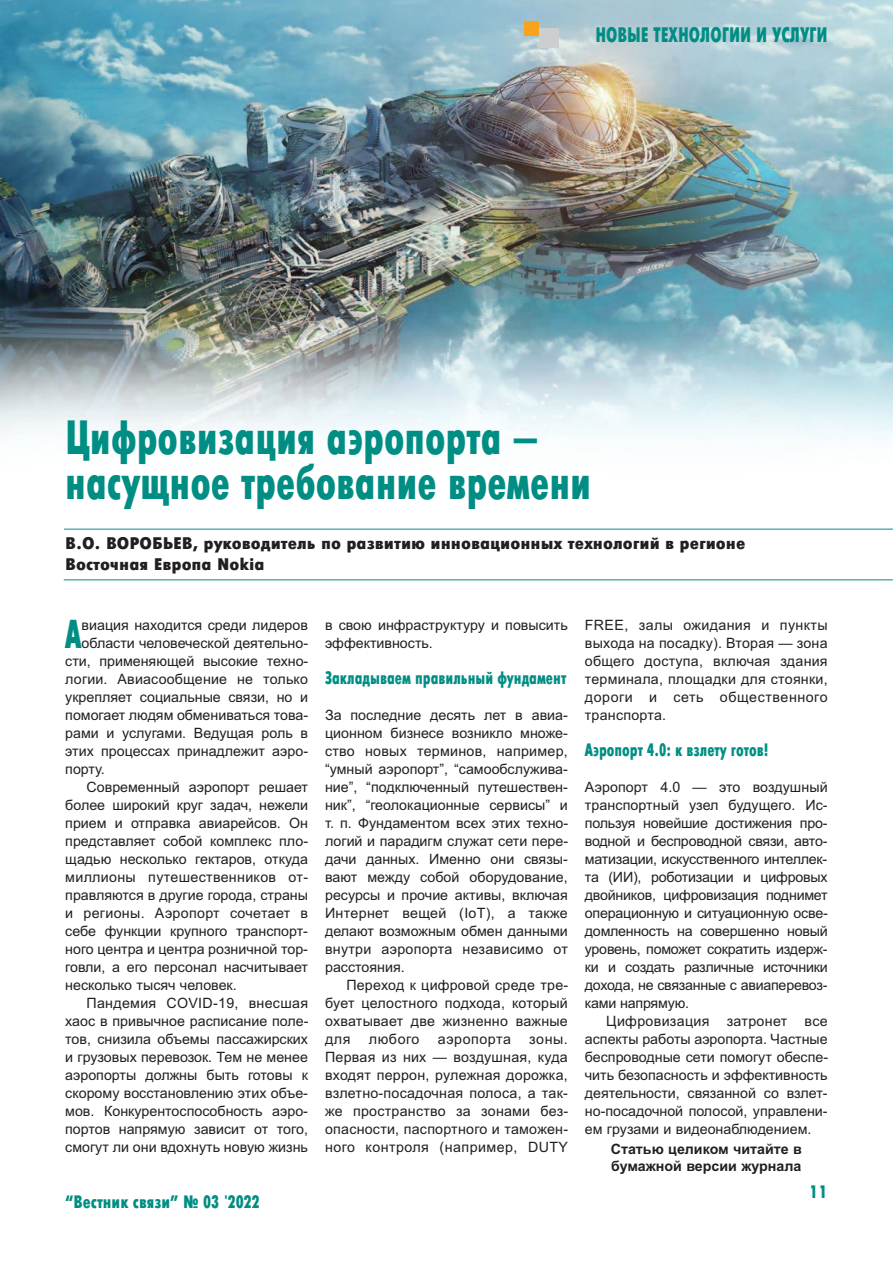
<style>
.page{position:relative;width:893px;height:1263px;background:#fff}
.page>*{position:absolute;margin:0;border:0;box-sizing:border-box;transform-origin:0 0}
.t1{font:48px/45px "Futura Futuris X Cond C";color:#008e84;scale:.9 1}
.t2{font:40.35px "Futura Futuris X Cond C";color:#008e84;scale:.8 1}
.t3{font:21px "Futura Futuris X Cond C";color:#008e84;scale:.9 1}
.t4{font:18px "Futura Futuris X Cond C";color:#008e84;scale:.9 1}
.t5{font:18px "Futura Futuris X Cond C";color:#008e84}
.t6{font:16.8px/20.4px "Futura Futuris X Cond C";color:#231f20;scale:1.25 1}
.t7{font:14.25px/18px "Arial";color:#231f20;text-align:justify}
.t8{font:14.25px "Arial";letter-spacing:.02em;color:#231f20}
.t9{font:700 14.25px/17.1px "Arial";color:#231f20}
.t10{font:14.25px "Arial";letter-spacing:.04em;color:#231f20}
</style>
<div class="page">
<img style="left:0;top:0;width:893px;height:529px">
<div style="left:525px;top:21px;width:14px;height:14px;background:#f9a21c"></div>
<div style="left:539px;top:28px;width:20px;height:20px;background:#cdced0"></div>
<hr style="left:64px;top:529px;width:829px;height:1px;background:#008e84">
<hr style="left:64px;top:579px;width:829px;height:1px;background:#008e84">
<h3 class="t3" style="left:595px;top:22px;width:260px">НОВЫЕ ТЕХНОЛОГИИ И УСЛУГИ</h3>
<h1 class="t1" style="left:65px;top:414px;width:586px">Цифровизация аэропорта — насущное требование времени</h1>
<p class="t6" style="left:65px;top:533px;width:546px">В.О. ВОРОБЬЕВ, руководитель по развитию инновационных технологий в регионе<br>Восточная Европа Nokia</p>
<h2 class="t2" style="left:65px;top:610px;width:22px">А</h2>
<p class="t7" style="left:82px;top:616px;width:228px">виация находится среди лидеров</p>
<p class="t7" style="left:82px;top:634px;width:228px">области человеческой деятельно-</p>
<p class="t7" style="left:65px;top:652px;width:245px">сти, применяющей высокие техно-</p>
<p class="t7" style="left:65px;top:670px;width:244px">логии. Авиасообщение не только</p>
<p class="t7" style="left:65px;top:688px;width:244px">укрепляет социальные связи, но и</p>
<p class="t7" style="left:65px;top:706px;width:244px">помогает людям обмениваться това-</p>
<p class="t7" style="left:65px;top:724px;width:244px">рами и услугами. Ведущая роль в</p>
<p class="t7" style="left:65px;top:742px;width:244px">этих процессах принадлежит аэро-</p>
<p class="t7" style="left:65px;top:760px;width:41px">порту.</p>
<p class="t7" style="left:87px;top:778px;width:223px">Современный аэропорт решает</p>
<p class="t7" style="left:65px;top:796px;width:244px">более широкий круг задач, нежели</p>
<p class="t7" style="left:65px;top:814px;width:244px">прием и отправка авиарейсов. Он</p>
<p class="t7" style="left:65px;top:832px;width:244px">представляет собой комплекс пло-</p>
<p class="t7" style="left:65px;top:850px;width:244px">щадью несколько гектаров, откуда</p>
<p class="t8" style="left:65px;top:869px;width:244px">миллионы путешественников от-</p>
<p class="t7" style="left:65px;top:886px;width:244px">правляются в другие города, страны</p>
<p class="t8" style="left:65px;top:905px;width:244px">и регионы. Аэропорт сочетает в</p>
<p class="t7" style="left:65px;top:922px;width:244px">себе функции крупного транспорт-</p>
<p class="t7" style="left:65px;top:940px;width:244px">ного центра и центра розничной тор-</p>
<p class="t7" style="left:65px;top:958px;width:244px">говли, а его персонал насчитывает</p>
<p class="t7" style="left:65px;top:976px;width:173px">несколько тысяч человек.</p>
<p class="t8" style="left:87px;top:995px;width:223px">Пандемия COVID-19, внесшая</p>
<p class="t7" style="left:65px;top:1012px;width:245px">хаос в привычное расписание поле-</p>
<p class="t7" style="left:65px;top:1030px;width:244px">тов, снизила объемы пассажирских</p>
<p class="t7" style="left:65px;top:1048px;width:244px">и грузовых перевозок. Тем не менее</p>
<p class="t7" style="left:65px;top:1066px;width:244px">аэропорты должны быть готовы к</p>
<p class="t7" style="left:65px;top:1084px;width:244px">скорому восстановлению этих объе-</p>
<p class="t7" style="left:65px;top:1102px;width:244px">мов. Конкурентоспособность аэро-</p>
<p class="t7" style="left:65px;top:1120px;width:244px">портов напрямую зависит от того,</p>
<p class="t7" style="left:65px;top:1138px;width:244px">смогут ли они вдохнуть новую жизнь</p>
<p class="t5" style="left:65px;top:1191px;width:196px">“Вестник связи” № 03 '2022</p>
<p class="t7" style="left:325px;top:616px;width:244px">в свою инфраструктуру и повысить эффективность.</p>
<p class="t4" style="left:325px;top:668px;width:269px">Закладываем правильный фундамент</p>
<p class="t7" style="left:325px;top:706px;width:245px">За последние десять лет в авиа&shy;ционном бизнесе возникло множе&shy;ство новых терминов, например, “умный аэропорт”, “самообслужива&shy;ние”, “подключенный путешествен&shy;ник”, “геолокационные сервисы” и т. п. Фундаментом всех этих техно&shy;логий и парадигм служат сети пере&shy;дачи данных. Именно они связы&shy;вают между собой оборудование, ресурсы и прочие активы, включая Интернет вещей (IoT), а также делают возможным обмен данными внутри аэропорта независимо от расстояния.</p>
<p class="t7" style="left:325px;top:976px;width:245px;text-indent:21px">Переход к цифровой среде тре&shy;бует целостного подхода, который охватывает две жизненно важные для</p>
<p class="t7" style="left:369px;top:1030px;width:52px">любого</p>
<p class="t10" style="left:438px;top:1031px;width:75px">аэропорта</p>
<p class="t7" style="left:325px;top:1030px;width:245px;text-indent:204px">зоны.<br>Первая из них — воздушная, куда входят перрон, рулежная дорожка, взлетно-посадочная полоса, а так&shy;же пространство за зонами без&shy;опасности, паспортного и таможен&shy;ного контроля (например, DUTY</p>
<p class="t7" style="left:585px;top:616px;width:244px">FREE, залы ожидания и пункты выхода на посадку). Вторая — зона общего доступа, включая здания терминала, площадки для стоянки, дороги и сеть общественного транспорта.</p>
<p class="t4" style="left:585px;top:740px;width:205px">Аэропорт 4.0: к взлету готов!</p>
<p class="t7" style="left:585px;top:778px;width:244px">Аэропорт 4.0 — это воздушный транспортный узел будущего. Ис&shy;пользуя новейшие достижения про&shy;водной и беспроводной связи, авто&shy;матизации, искусственного интеллек&shy;та (ИИ), роботизации и цифровых двойников, цифровизация поднимет операционную и ситуационную осве&shy;домленность на совершенно новый уровень, поможет сократить издерж&shy;ки и создать различные источники дохода, не связанные с авиаперевоз&shy;ками напрямую.</p>
<p class="t7" style="left:585px;top:1012px;width:245px;text-indent:21px">Цифровизация затронет все аспекты работы аэропорта. Частные беспроводные сети помогут обеспе&shy;чить безопасность и эффективность деятельности, связанной со взлет&shy;но-посадочной полосой, управлени&shy;ем грузами и видеонаблюдением.</p>
<p class="t9" style="left:611px;top:1140px;width:193px">Статью целиком читайте в бумажной версии журнала</p>
<p class="t5" style="left:809px;top:1181px;width:21px">11</p>
</div>
